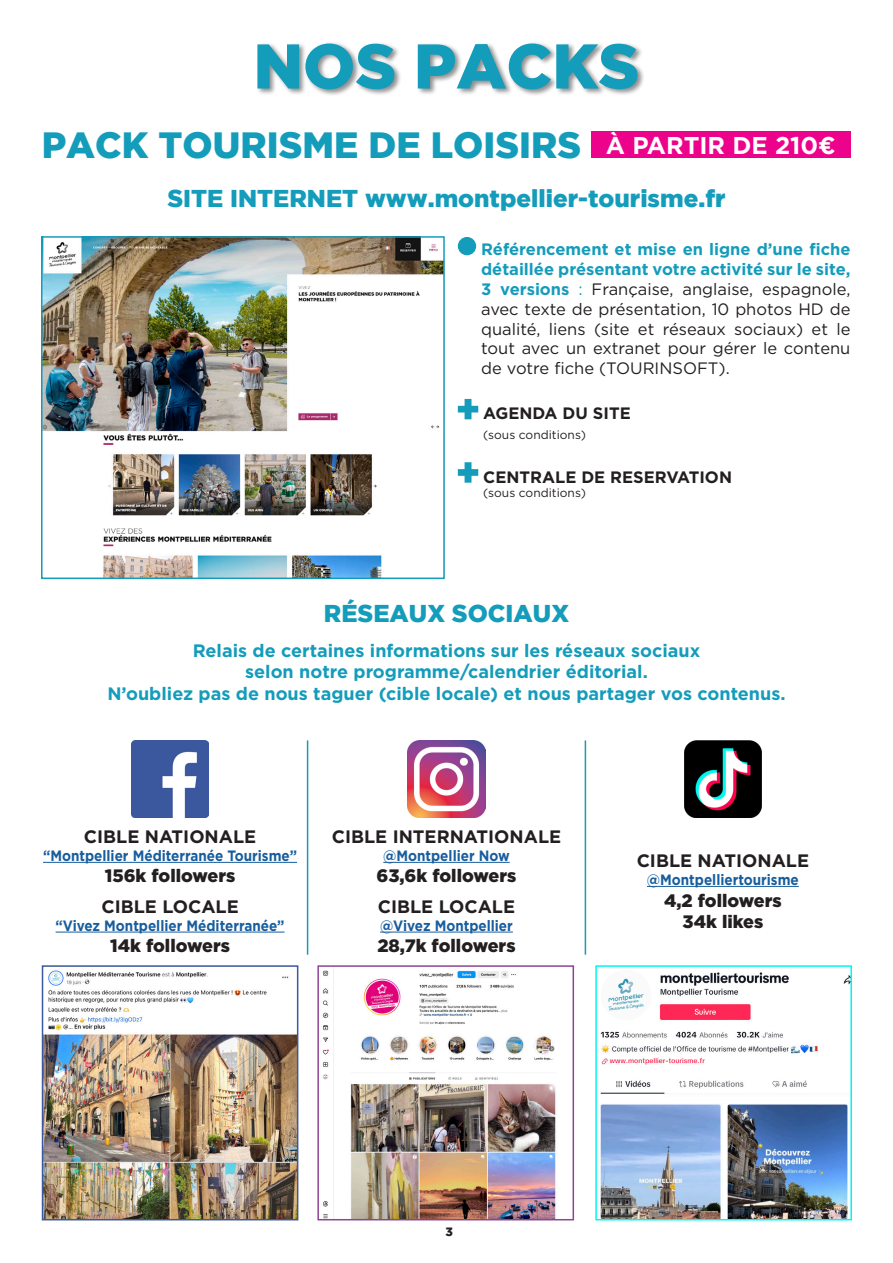
<style>
.page{position:relative;width:893px;height:1263px;background:#fff}
.page>*{position:absolute;margin:0;border:0;box-sizing:border-box;transform-origin:0 0}
.t1{font:900 63px "Gotham";color:#149cbb}
.t2{font:900 36.45px "Gotham";color:#149cbb}
.t3{font:900 24.3px "Gotham";color:#149cbb}
.t4{font:700 24.3px "Gotham";color:#fff}
.t5{font:700 18px "Gotham";color:#149cbb}
.t6{font:900 18px "Gotham HTF";color:#231f20}
.t7{font:700 18px "Gotham";color:#231f20}
.t8{font:16.5px/19.8px "Gotham";color:#231f20;text-align:justify}
.t9{font:700 16.5px "Gotham";color:#231f20}
.t10{font:700 15px "Gotham";color:#175d9e;scale:.9 1}
.t11{font:12px "Gotham";color:#231f20}
.t12{font:900 12px "Gotham";color:#231f20}
.s1{font-weight:700;color:#149cbb}
.s2{color:#149cbb}
</style>
<div class="page">
<div style="left:256px;top:42px;width:389px;height:55px;background:#231f20;opacity:.5"></div>
<div style="left:591px;top:132px;width:259px;height:26px;background:#ed028c"></div>
<img style="left:408px;top:740px;width:77px;height:78px">
<img style="left:684px;top:740px;width:78px;height:78px">
<hr style="left:43px;top:862px;width:254px;height:1px;background:#175d9e">
<hr style="left:56px;top:932px;width:229px;height:1px;background:#175d9e">
<hr style="left:383px;top:862px;width:127px;height:1px;background:#175d9e">
<hr style="left:380px;top:932px;width:133px;height:1px;background:#175d9e">
<hr style="left:647px;top:886px;width:152px;height:1px;background:#175d9e">
<hr style="left:307px;top:740px;width:1px;height:215px;background:#149cbb">
<hr style="left:585px;top:740px;width:1px;height:215px;background:#149cbb">
<img style="left:45px;top:970px;width:250px;height:247px">
<div style="left:42px;top:965px;width:256px;height:255px;border:2px solid #3b579d"></div>
<img style="left:322px;top:968px;width:234px;height:249px">
<div style="left:317px;top:965px;width:257px;height:255px;border:2px solid #8d4495"></div>
<img style="left:600px;top:972px;width:249px;height:245px">
<div style="left:595px;top:965px;width:257px;height:255px;border:2px solid #00f6ef"></div>
<div style="left:458px;top:237px;width:18px;height:18px;background:#149cbb;border-radius:50%"></div>
<svg style="left:458px;top:399px;width:20px;height:20px"></svg>
<svg style="left:458px;top:462px;width:20px;height:21px"></svg>
<img style="left:44px;top:239px;width:398px;height:337px">
<div style="left:41px;top:236px;width:404px;height:343px;border:2px solid #149cbb"></div>
<img style="left:131px;top:740px;width:78px;height:78px">
<p class="t1" style="left:254px;top:30px;width:387px">NOS PACKS</p>
<p class="t2" style="left:42px;top:124px;width:541px">PACK TOURISME DE LOISIRS</p>
<p class="t4" style="left:606px;top:130px;width:231px">À PARTIR DE 210€</p>
<p class="t3" style="left:167px;top:184px;width:560px">SITE INTERNET www.montpellier-tourisme.fr</p>
<p class="t8" style="left:481px;top:239px;width:371px"><span class="s1">Référencement et mise en ligne d’une fiche détaillée présentant votre activité sur le site, 3 versions</span> <span class="s2">:</span> Française, anglaise, espagnole, avec texte de présentation, 10 photos HD de qualité, liens (site et réseaux sociaux) et le tout avec un extranet pour gérer le contenu de votre fiche (TOURINSOFT).</p>
<p class="t9" style="left:483px;top:403px;width:149px">AGENDA DU SITE</p>
<p class="t11" style="left:483px;top:427px;width:104px">(sous conditions)</p>
<p class="t9" style="left:483px;top:466px;width:250px">CENTRALE DE RESERVATION</p>
<p class="t11" style="left:483px;top:485px;width:104px">(sous conditions)</p>
<p class="t3" style="left:324px;top:599px;width:247px">RÉSEAUX SOCIAUX</p>
<p class="t5" style="left:193px;top:638px;width:509px">Relais de certaines informations sur les réseaux sociaux</p>
<p class="t5" style="left:245px;top:660px;width:404px">selon notre programme/calendrier éditorial.</p>
<p class="t5" style="left:107px;top:681px;width:680px">N’oubliez pas de nous taguer (cible locale) et nous partager vos contenus.</p>
<p class="t7" style="left:84px;top:824px;width:174px">CIBLE NATIONALE</p>
<p class="t10" style="left:43px;top:845px;width:284px">“Montpellier Méditerranée Tourisme”</p>
<p class="t6" style="left:105px;top:866px;width:132px">156k followers</p>
<p class="t7" style="left:101px;top:894px;width:139px">CIBLE LOCALE</p>
<p class="t10" style="left:56px;top:915px;width:256px">“Vivez Montpellier Méditerranée”</p>
<p class="t6" style="left:110px;top:935px;width:121px">14k followers</p>
<p class="t7" style="left:332px;top:824px;width:231px">CIBLE INTERNATIONALE</p>
<p class="t10" style="left:383px;top:845px;width:142px">@Montpellier Now</p>
<p class="t6" style="left:377px;top:866px;width:141px">63,6k followers</p>
<p class="t7" style="left:378px;top:894px;width:139px">CIBLE LOCALE</p>
<p class="t10" style="left:380px;top:915px;width:149px">@Vivez Montpellier</p>
<p class="t6" style="left:377px;top:935px;width:140px">28,7k followers</p>
<p class="t7" style="left:637px;top:848px;width:174px">CIBLE NATIONALE</p>
<p class="t10" style="left:647px;top:870px;width:170px">@Montpelliertourisme</p>
<p class="t6" style="left:664px;top:890px;width:119px">4,2 followers</p>
<p class="t6" style="left:682px;top:911px;width:82px">34k likes</p>
<p class="t12" style="left:446px;top:1224px;width:9px">3</p>
</div>
